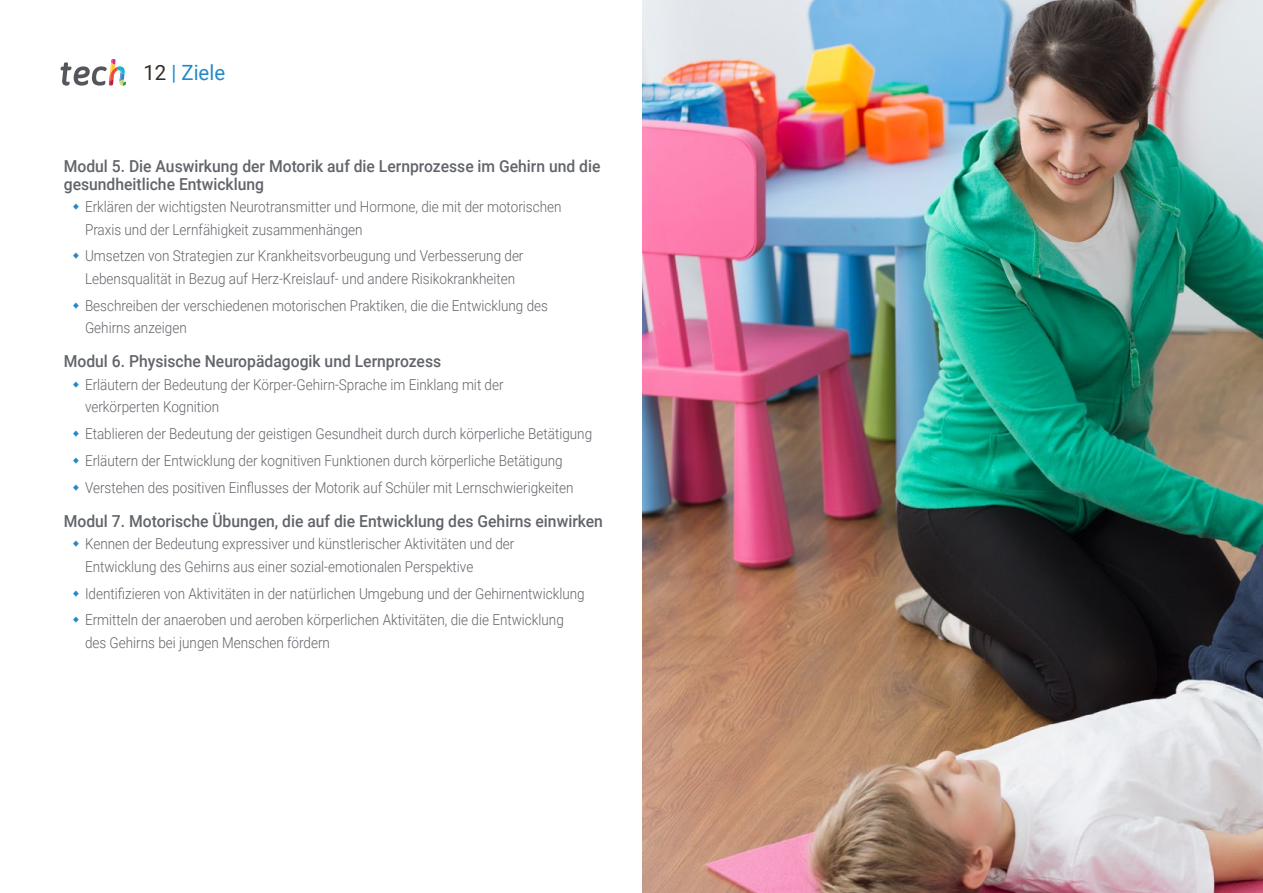
<style>
.page{position:relative;width:1263px;height:893px;background:#fff}
.page>*{position:absolute;margin:0;border:0;box-sizing:border-box;transform-origin:0 0}
.t1{font:21px "Roboto";color:#2488c9}
.t2{font:500 16.5px/18px "Roboto";color:#61646a;scale:.95 1}
.t3{font:300 15px/22.5px "Roboto";color:#61646a;scale:.9 1}
.s1{color:#312e20}
</style>
<div class="page">
<img style="left:642px;top:0;width:621px;height:893px">
<svg style="left:61px;top:59px;width:65px;height:27px"></svg>
<h1 class="t1" style="left:144px;top:57px;width:83px"><span class="s1">12</span> | Ziele</h1>
<p class="t2" style="left:64px;top:156px;width:566px">Modul 5. Die Auswirkung der Motorik auf die Lernprozesse im Gehirn und die gesundheitliche Entwicklung</p>
<p class="t3" style="left:85px;top:195px;width:531px">Erklären der wichtigsten Neurotransmitter und Hormone, die mit der motorischen<br>Praxis und der Lernfähigkeit zusammenhängen</p>
<p class="t3" style="left:85px;top:244px;width:489px">Umsetzen von Strategien zur Krankheitsvorbeugung und Verbesserung der<br>Lebensqualität in Bezug auf Herz-Kreislauf- und andere Risikokrankheiten</p>
<p class="t3" style="left:85px;top:294px;width:516px">Beschreiben der verschiedenen motorischen Praktiken, die die Entwicklung des<br>Gehirns anzeigen</p>
<p class="t2" style="left:64px;top:352px;width:399px">Modul 6. Physische Neuropädagogik und Lernprozess</p>
<p class="t3" style="left:85px;top:373px;width:467px">Erläutern der Bedeutung der Körper-Gehirn-Sprache im Einklang mit der verkörperten Kognition</p>
<p class="t3" style="left:85px;top:420px;width:565px;line-height:26.7px">Etablieren der Bedeutung der geistigen Gesundheit durch durch körperliche Betätigung<br>Erläutern der Entwicklung der kognitiven Funktionen durch körperliche Betätigung<br>Verstehen des positiven Einflusses der Motorik auf Schüler mit Lernschwierigkeiten</p>
<p class="t2" style="left:64px;top:511px;width:569px">Modul 7. Motorische Übungen, die auf die Entwicklung des Gehirns einwirken</p>
<p class="t3" style="left:85px;top:532px;width:479px">Kennen der Bedeutung expressiver und künstlerischer Aktivitäten und der<br>Entwicklung des Gehirns aus einer sozial-emotionalen Perspektive</p>
<p class="t3" style="left:85px;top:579px;width:557px;line-height:26.7px">Identifizieren von Aktivitäten in der natürlichen Umgebung und der Gehirnentwicklung<br>Ermitteln der anaeroben und aeroben körperlichen Aktivitäten, die die Entwicklung</p>
<p class="t3" style="left:85px;top:631px;width:274px">des Gehirns bei jungen Menschen fördern</p>
</div>
